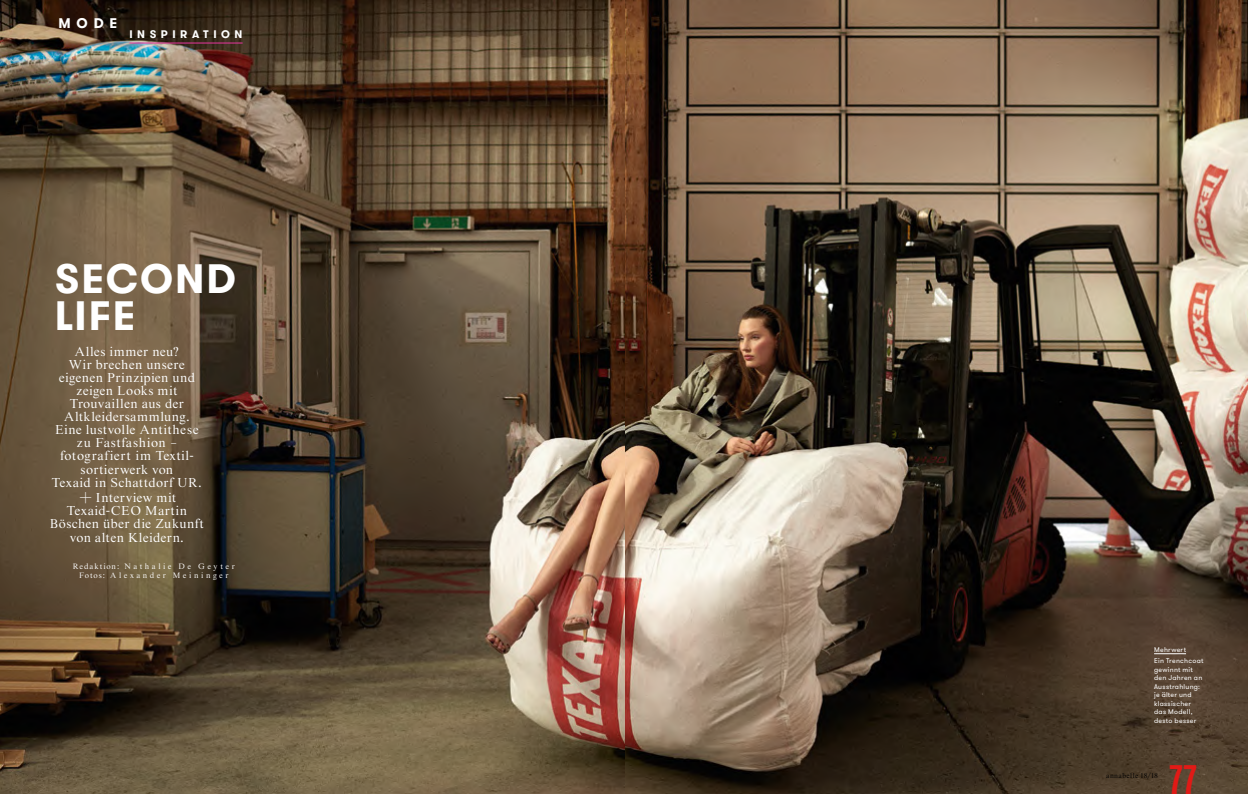
<style>
.page{position:relative;width:1248px;height:794px;background:#fff}
.page>*{position:absolute;margin:0;border:0;box-sizing:border-box;transform-origin:0 0}
.TI_Walsheim_48{font:700 41px/36.6px "GT Walsheim";letter-spacing:.045em;color:#fff}
.Pagina_R{font:condensed 40.6px "Balboa";color:#e11a16}
.LD_Starling_14_8{font:200 29.2px "GT Walsheim";color:#fff}
.Rubrik{font:700 14px "GT Walsheim";color:#fff}
.LD_Starling_14_8-2{font:13.1px/13.1px "Starling";letter-spacing:.03em;color:#fff;text-align:center}
.TI_Walsheim_mittig_1{font:700 11px "GT Walsheim";letter-spacing:.415em;color:#fff}
.AU_Starling_9_5{font:8px "Starling";letter-spacing:.305em;color:#fff}
.AU_Starling_11{font:8px "Starling";letter-spacing:.31em;color:#fff}
.LE_links_7{font:7px/8.5px "GT Walsheim";letter-spacing:.035em;color:#fff}
.Pagina_R-2{font:7px "Starling";letter-spacing:.06em;color:#000}
</style>
<div class="page">
<img style="left:624px;top:0;width:623px;height:794px">
<img style="left:0;top:0;width:624px;height:794px">
<hr style="left:1153px;top:653px;width:32px;height:1px;background:#fff">
<hr style="left:129px;top:43px;width:113px;height:1px;background:#e6369f">
<p class="Rubrik" style="left:58px;top:13px;width:60px">MODE</p>
<p class="TI_Walsheim_mittig_1" style="left:129px;top:27px;width:115px">INSPIRATION</p>
<p class="TI_Walsheim_48" style="left:55px;top:261px;width:183px">SECOND<br>LIFE</p>
<p class="LD_Starling_14_8-2" style="left:52px;top:345px;width:151px">Alles immer neu?<br>Wir brechen unsere eigenen Prinzipien und zeigen Looks mit<br>Trouvaillen aus der<br>Altkleidersammlung.<br>Eine lustvolle Antithese zu Fastfashion – fotografiert im Textil&shy;sortierwerk von<br>Texaid in Schattdorf UR.</p>
<p class="LD_Starling_14_8" style="left:78px;top:477px;width:18px">+</p>
<p class="LD_Starling_14_8-2" style="left:96px;top:491px;width:82px">Interview mit</p>
<p class="LD_Starling_14_8-2" style="left:67px;top:505px;width:121px">Texaid-CEO Martin</p>
<p class="LD_Starling_14_8-2" style="left:50px;top:518px;width:155px">Böschen über die Zukunft</p>
<p class="LD_Starling_14_8-2" style="left:70px;top:531px;width:115px">von alten Kleidern.</p>
<p class="AU_Starling_9_5" style="left:73px;top:561px;width:163px">Redaktion: Nathalie De Geyter</p>
<p class="AU_Starling_11" style="left:79px;top:570px;width:151px">Fotos: Alexander Meininger</p>
<p class="LE_links_7" style="left:1153px;top:645px;width:33px">Mehrwert</p>
<p class="LE_links_7" style="left:1153px;top:657px;width:51px">Ein Trenchcoat gewinnt mit den Jahren an<br>Ausstrahlung: je älter und klassischer das Modell, desto besser</p>
<p class="Pagina_R-2" style="left:1106px;top:771px;width:53px">annabelle 18/18</p>
<p class="Pagina_R" style="left:1169px;top:760px;width:29px">77</p>
</div>
